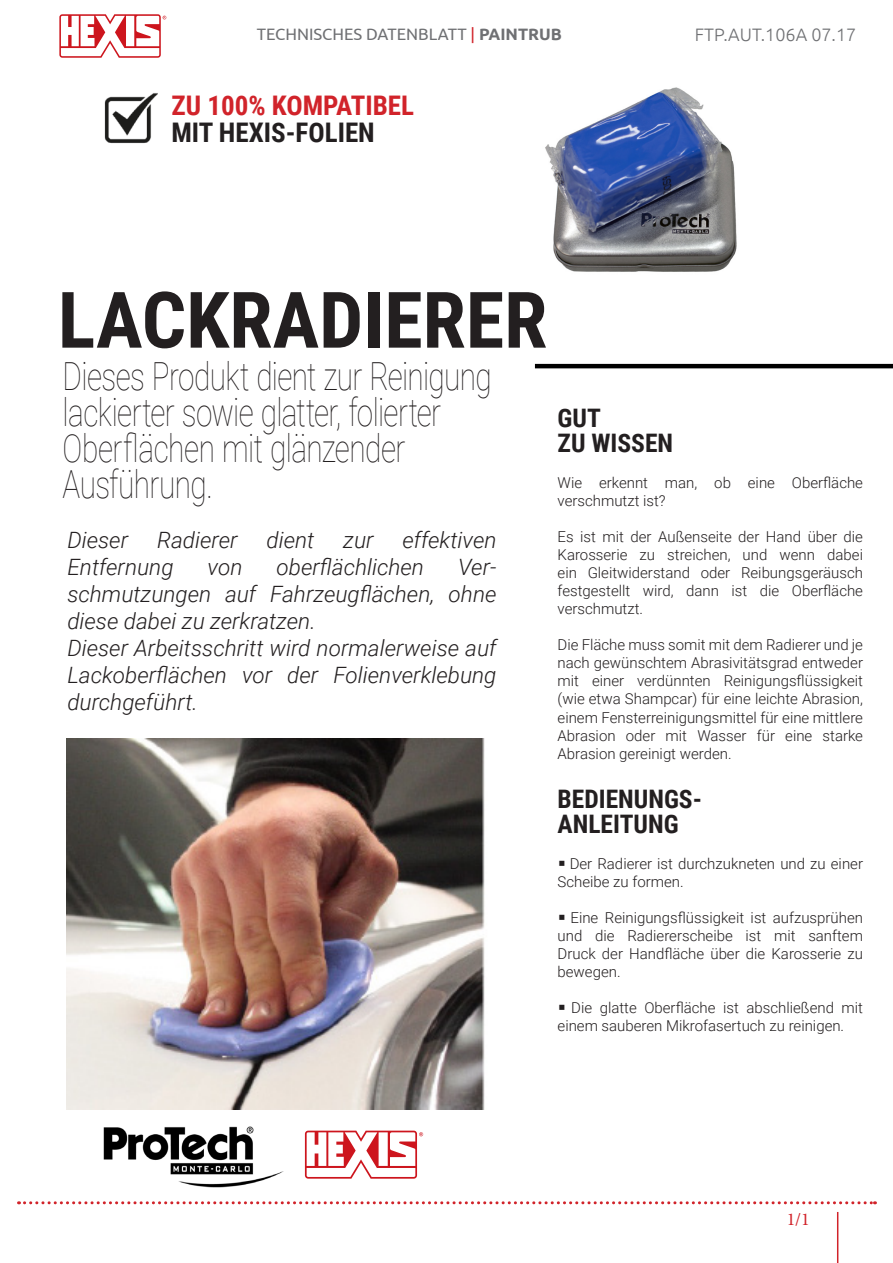
<style>
.page{position:relative;width:893px;height:1263px;background:#fff}
.page>*{position:absolute;margin:0;border:0;box-sizing:border-box;transform-origin:0 0}
.t1{font:700 78px "Roboto Condensed";color:#231f20}
.t2{font:100 38.7px/36px "Roboto";letter-spacing:-.02em;color:#231f20;scale:.77 1}
.t3{font:700 27px "Roboto Condensed";color:#d1232a}
.t4{font:700 27px "Roboto Condensed";color:#231f20}
.t5{font:700 25.5px/25.5px "Roboto Condensed";color:#231f20}
.t6{font:italic 300 22.5px/27px "Roboto";color:#231f20;text-align:justify}
.t7{font:300 18px "Ubuntu";color:#6f7073}
.t8{font:18px "Minion Pro";color:#d1232a}
.t9{font:16.5px "Ubuntu";color:#6f7073}
.t10{font:300 15px/18px "Roboto";color:#231f20}
.s1{color:#d1232a}
.s2{font-weight:700}
</style>
<div class="page">
<svg style="left:19px;top:1201px;width:856px;height:3px"></svg>
<hr style="left:837px;top:1212px;width:1px;height:51px;background:#d1232a">
<img style="left:545px;top:87px;width:192px;height:185px">
<img style="left:104px;top:93px;width:53px;height:51px">
<img style="left:66px;top:738px;width:419px;height:371px">
<img style="left:103px;top:1127px;width:180px;height:60px">
<svg style="left:59px;top:14px;width:107px;height:44px"></svg>
<svg style="left:304px;top:1130px;width:119px;height:49px"></svg>
<hr style="left:535px;top:364px;width:358px;height:4px;background:#000">
<p class="t9" style="left:257px;top:25px;width:306px">TECHNISCHES DATENBLATT <span class="s1">|</span> <span class="s2">PAINTRUB</span></p>
<p class="t7" style="left:695px;top:24px;width:163px">FTP.AUT.106A 07.17</p>
<p class="t3" style="left:171px;top:86px;width:244px">ZU 100% KOMPATIBEL</p>
<p class="t4" style="left:171px;top:113px;width:205px">MIT HEXIS-FOLIEN</p>
<p class="t1" style="left:58px;top:265px;width:491px">LACKRADIERER</p>
<p class="t2" style="left:63px;top:357px;width:559px">Dieses Produkt dient zur Reinigung lackierter sowie glatter, folierter<br>Oberflächen mit glänzender<br>Ausführung.</p>
<p class="t6" style="left:67px;top:526px;width:62px">Dieser</p>
<p class="t6" style="left:157px;top:526px;width:82px">Radierer</p>
<p class="t6" style="left:266px;top:526px;width:49px">dient</p>
<p class="t6" style="left:343px;top:526px;width:32px">zur</p>
<p class="t6" style="left:402px;top:526px;width:96px">effektiven</p>
<p class="t6" style="left:67px;top:553px;width:108px">Entfernung</p>
<p class="t6" style="left:208px;top:553px;width:36px">von</p>
<p class="t6" style="left:277px;top:553px;width:149px">oberflächlichen</p>
<p class="t6" style="left:67px;top:553px;width:431px;text-indent:391px">Ver&shy;schmutzungen auf Fahrzeugflächen, ohne diese dabei zu zerkratzen.</p>
<p class="t6" style="left:67px;top:634px;width:431px">Dieser Arbeitsschritt wird normalerweise auf Lackoberflächen vor der Folienverklebung durchgeführt.</p>
<p class="t5" style="left:558px;top:404px;width:117px">GUT<br>ZU WISSEN</p>
<p class="t10" style="left:558px;top:474px;width:307px">Wie erkennt man, ob eine Oberfläche verschmutzt ist?</p>
<p class="t10" style="left:558px;top:528px;width:307px;text-align:justify">Es ist mit der Außenseite der Hand über die Karosserie zu streichen, und wenn dabei ein Gleitwiderstand oder Reibungsgeräusch festgestellt wird, dann ist die Oberfläche verschmutzt.</p>
<p class="t10" style="left:558px;top:636px;width:307px;text-align:justify">Die Fläche muss somit mit dem Radierer und je nach gewünschtem Abrasivitätsgrad entweder mit einer verdünnten Reinigungsflüssigkeit (wie etwa Shampcar) für eine leichte Abrasion, einem Fensterreinigungsmittel für eine mittlere Abrasion oder mit Wasser für eine starke Abrasion gereinigt werden.</p>
<p class="t5" style="left:558px;top:785px;width:146px">BEDIENUNGS-</p>
<p class="t5" style="left:558px;top:810px;width:123px">ANLEITUNG</p>
<p class="t10" style="left:558px;top:854px;width:307px;text-indent:12px">Der Radierer ist durchzukneten und zu einer<br>Scheibe zu formen.</p>
<p class="t10" style="left:558px;top:908px;width:307px;text-align:justify;text-indent:13px">Eine Reinigungsflüssigkeit ist aufzusprühen und die Radiererscheibe ist mit sanftem Druck der Handfläche über die Karosserie zu bewegen.</p>
<p class="t10" style="left:558px;top:998px;width:307px;text-indent:14px">Die glatte Oberfläche ist abschließend mit einem sauberen Mikrofasertuch zu reinigen.</p>
<p class="t8" style="left:787px;top:1207px;width:25px">1/1</p>
</div>
